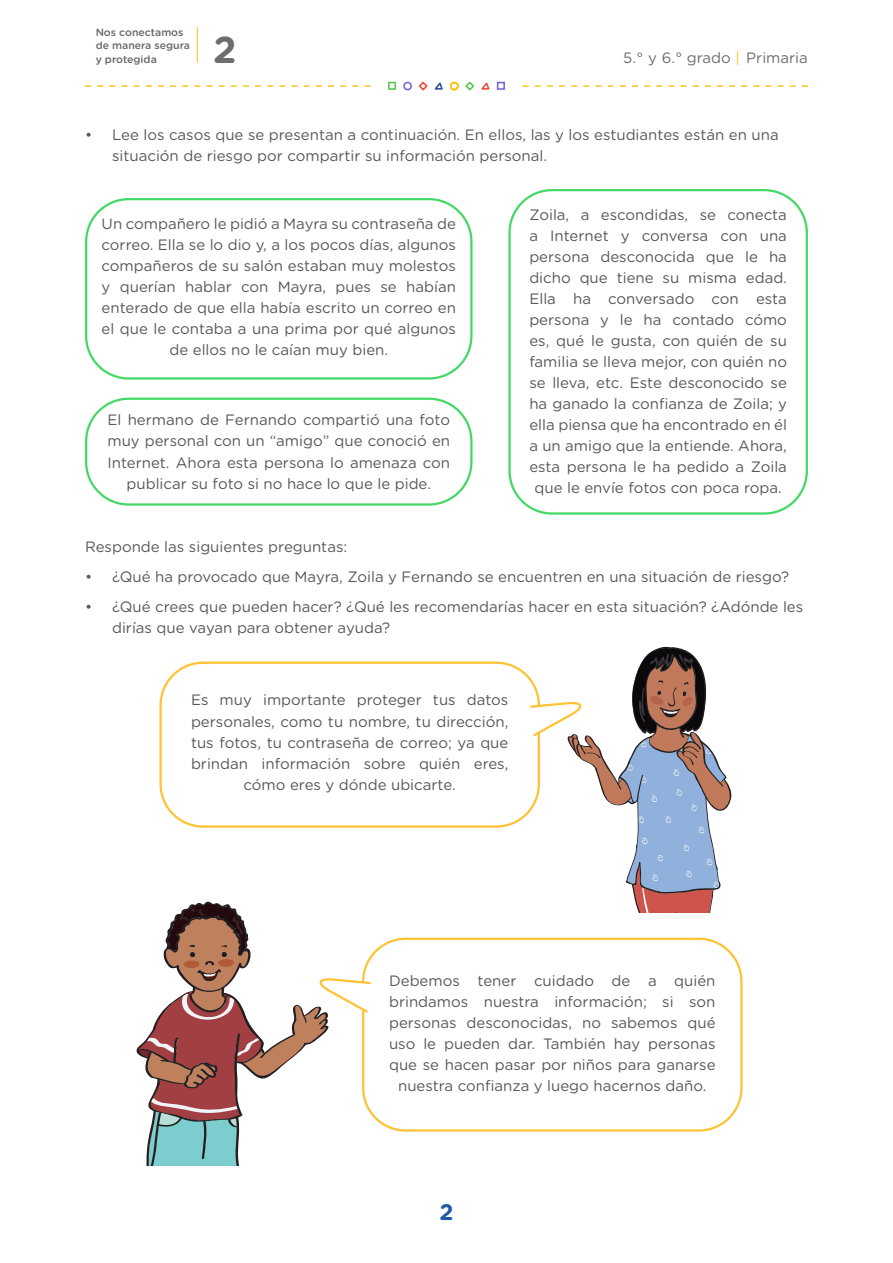
<style>
.page{position:relative;width:893px;height:1263px;background:#fff}
.page>*{position:absolute;margin:0;border:0;box-sizing:border-box;transform-origin:0 0}
.t1{font:700 37.5px "Gotham Rounded";color:#6c6d70}
.t2{font:700 22.5px "Gotham Rounded";color:#2059a8}
.Cuerpo_de_texto_alin{font:15px/21px "Gotham Rounded";color:#57585a;text-align:center}
.t3{font:15px "Gotham Rounded";color:#6c6d70}
.t4{font:500 10.5px/13.5px "Gotham Rounded";color:#67676a}
.s1{color:#fec422}
</style>
<div class="page">
<svg style="left:523px;top:85px;width:285px;height:2px"></svg>
<svg style="left:85px;top:85px;width:285px;height:2px"></svg>
<div style="left:403px;top:82px;width:9px;height:8px;border:2px solid #7569db;border-radius:50%"></div>
<div style="left:388px;top:82px;width:8px;height:8px;border:2px solid #5cc94f"></div>
<div style="left:497px;top:82px;width:8px;height:8px;border:2px solid #7569db"></div>
<svg style="left:418px;top:81px;width:72px;height:10px"></svg>
<hr style="left:197px;top:27px;width:1px;height:36px;background:#fec422">
<div style="left:85px;top:198px;width:388px;height:182px;border:2px solid #44d966;border-radius:43px"></div>
<div style="left:508px;top:189px;width:300px;height:326px;border:2px solid #44d966;border-radius:43px"></div>
<div style="left:85px;top:398px;width:388px;height:108px;border:2px solid #44d966;border-radius:43px"></div>
<div style="left:159px;top:662px;width:381px;height:166px;border:2px solid #ffc234;border-radius:43px"></div>
<svg style="left:529px;top:647px;width:203px;height:265px"></svg>
<div style="left:362px;top:938px;width:381px;height:193px;border:2px solid #ffc234;border-radius:43px"></div>
<svg style="left:136px;top:902px;width:236px;height:264px"></svg>
<p class="t4" style="left:96px;top:25px;width:96px">Nos conectamos de manera segura y protegida</p>
<h1 class="t1" style="left:213px;top:22px;width:25px">2</h1>
<p class="t3" style="left:623px;top:47px;width:186px">5.° y 6.° grado <span class="s1">|</span> Primaria</p>
<p class="Cuerpo_de_texto_alin" style="left:112px;top:123px;width:668px;text-align:left;text-indent:-27px">• Lee los casos que se presentan a continuación. En ellos, las y los estudiantes están en una situación de riesgo por compartir su información personal.</p>
<p class="Cuerpo_de_texto_alin" style="left:102px;top:213px;width:356px">Un compañero le pidió a Mayra su contraseña de correo. Ella se lo dio y, a los pocos días, algunos compañeros de su salón estaban muy molestos y querían hablar con Mayra, pues se habían enterado de que ella había escrito un correo en el que le contaba a una prima por qué algunos de ellos no le caían muy bien.</p>
<p class="Cuerpo_de_texto_alin" style="left:529px;top:204px;width:259px">Zoila, a escondidas, se conecta a Internet y conversa con una persona desconocida que le ha dicho que tiene su misma edad.<br>Ella ha conversado con esta persona y le ha contado cómo es, qué le gusta, con quién de su familia se lleva mejor, con quién no se lleva, etc. Este desconocido se ha ganado la confianza de Zoila; y ella piensa que ha encontrado en él a un amigo que la entiende. Ahora, esta persona le ha pedido a Zoila que le envíe fotos con poca ropa.</p>
<p class="Cuerpo_de_texto_alin" style="left:107px;top:409px;width:344px">El hermano de Fernando compartió una foto muy personal con un “amigo” que conoció en Internet. Ahora esta persona lo amenaza con publicar su foto si no hace lo que le pide.</p>
<p class="Cuerpo_de_texto_alin" style="left:85px;top:536px;width:264px">Responde las siguientes preguntas:</p>
<p class="Cuerpo_de_texto_alin" style="left:85px;top:566px;width:705px">• ¿Qué ha provocado que Mayra, Zoila y Fernando se encuentren en una situación de riesgo?</p>
<p class="Cuerpo_de_texto_alin" style="left:112px;top:596px;width:693px;text-align:left;text-indent:-27px">• ¿Qué crees que pueden hacer? ¿Qué les recomendarías hacer en esta situación? ¿Adónde les dirías que vayan para obtener ayuda?</p>
<p class="Cuerpo_de_texto_alin" style="left:191px;top:689px;width:319px">Es muy importante proteger tus datos personales, como tu nombre, tu dirección, tus fotos, tu contraseña de correo; ya que brindan información sobre quién eres, cómo eres y dónde ubicarte.</p>
<p class="Cuerpo_de_texto_alin" style="left:389px;top:969px;width:328px">Debemos tener cuidado de a quién brindamos nuestra información; si son personas desconocidas, no sabemos qué uso le pueden dar. También hay personas que se hacen pasar por niños para ganarse nuestra confianza y luego hacernos daño.</p>
<h2 class="t2" style="left:439px;top:1195px;width:16px">2</h2>
</div>
